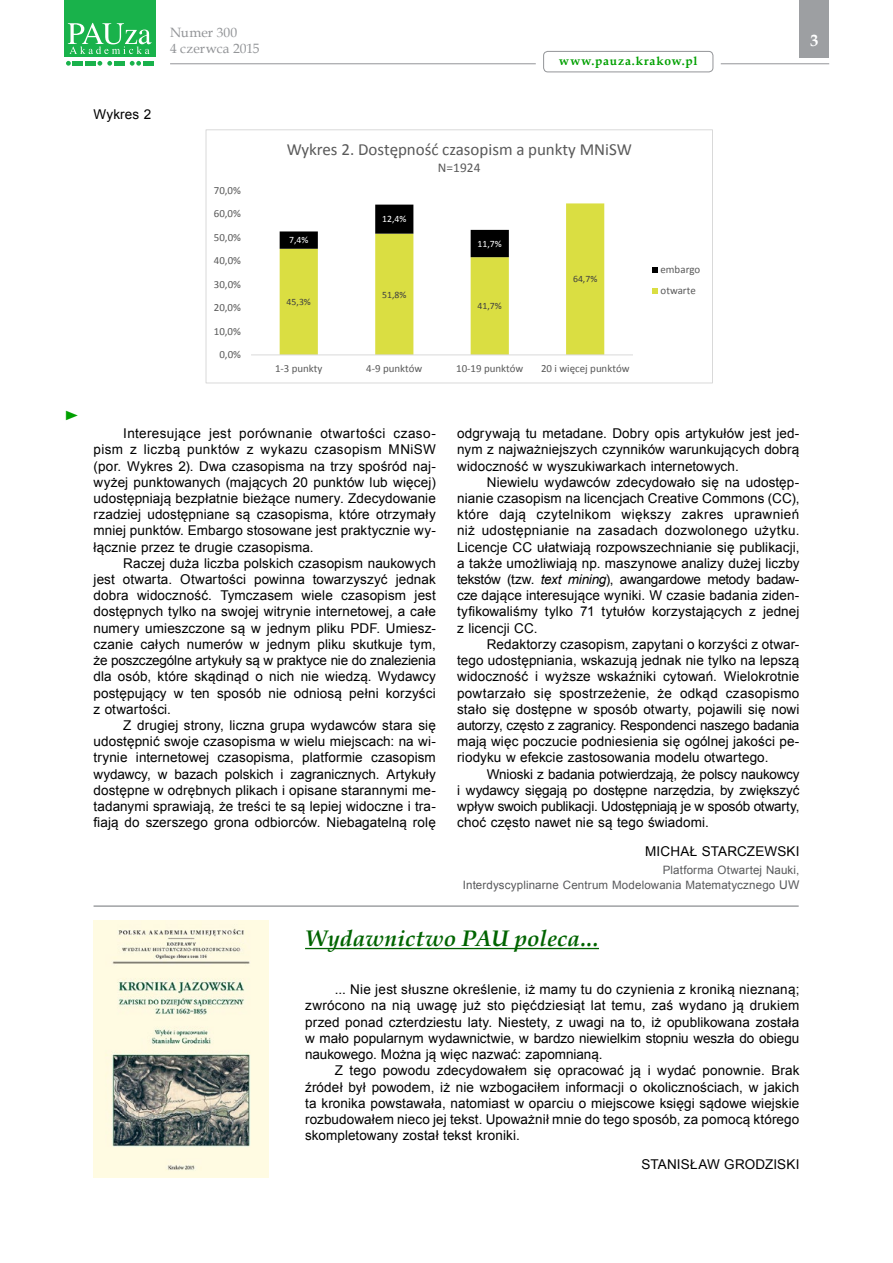
<style>
.page{position:relative;width:893px;height:1263px;background:#fff}
.page>*{position:absolute;margin:0;border:0;box-sizing:border-box;transform-origin:0 0}
.t1{font:italic 700 22.5px "Book Antiqua";letter-spacing:.01em;color:#006400}
.t2{font:16.95px "Calibri";color:#595959}
.t3{font:700 16.5px "Book Antiqua";color:#fff}
.t4{font:13.5px/16.2px "Arial";letter-spacing:.005em;color:#000;text-align:justify}
.t5{font:13.5px/16.2px "Book Antiqua";letter-spacing:.01em;color:#939598}
.t6{font:13.5px "Times New Roman";color:#00a000;scale:1.22 1}
.t7{font:13.35px "Calibri";color:#595959}
.t8{font:700 12px "Book Antiqua";letter-spacing:.07em;color:#00a000}
.t9{font:11.55px/14.4px "Arial";letter-spacing:.01em;color:#58595b;text-align:right}
.t10{font:10.95px/20.4px "Calibri";color:#595959}
.t11{font:9.75px "Calibri";color:#404040}
.t12{font:9.75px "Calibri";color:#fff}
.s1{font-style:italic}
.s2{font-size:12px}
</style>
<div class="page">
<div style="left:799px;top:0;width:30px;height:57px;background:#9d9fa2"></div>
<svg style="left:66px;top:61px;width:5px;height:5px"></svg>
<svg style="left:97px;top:61px;width:15px;height:5px"></svg>
<svg style="left:130px;top:61px;width:11px;height:5px"></svg>
<div style="left:73px;top:61px;width:10px;height:5px;background:#19b24b"></div>
<div style="left:85px;top:61px;width:11px;height:5px;background:#19b24b"></div>
<div style="left:114px;top:61px;width:11px;height:5px;background:#19b24b"></div>
<div style="left:143px;top:61px;width:11px;height:5px;background:#19b24b"></div>
<div style="left:64px;top:0;width:92px;height:56px;background:#19b24b"></div>
<svg style="left:68px;top:23px;width:83px;height:31px"></svg>
<hr style="left:170px;top:63px;width:366px;height:1px;background:#939598">
<div style="left:543px;top:51px;width:170px;height:21px;border:1px solid #939598;border-radius:4px"></div>
<hr style="left:721px;top:63px;width:108px;height:1px;background:#939598">
<hr style="left:305px;top:948px;width:294px;height:1px;background:#006400">
<hr style="left:94px;top:905px;width:705px;height:2px;background:#808285">
<img style="left:94px;top:920px;width:174px;height:258px">
<svg style="left:280px;top:203px;width:324px;height:151px"></svg>
<svg style="left:280px;top:205px;width:229px;height:52px"></svg>
<hr style="left:251px;top:354px;width:382px;height:1px;background:#d9d9d9">
<div style="left:286px;top:232px;width:26px;height:16px;background:#000"></div>
<div style="left:379px;top:211px;width:31px;height:16px;background:#000"></div>
<div style="left:474px;top:236px;width:31px;height:15px;background:#000"></div>
<svg style="left:652px;top:267px;width:6px;height:6px"></svg>
<svg style="left:652px;top:288px;width:6px;height:5px"></svg>
<div style="left:206px;top:129px;width:507px;height:254px;border:1px solid #d9d9d9"></div>
<p class="t5" style="left:170px;top:24px;width:91px">Numer 300<br>4 czerwca 2015</p>
<p class="t3" style="left:810px;top:30px;width:10px">3</p>
<p class="t8" style="left:559px;top:53px;width:140px">www.pauza.krakow.pl</p>
<p class="t6" style="left:64px;top:406px;width:15px">►</p>
<p class="t4" style="left:94px;top:106px;width:59px">Wykres 2</p>
<p class="t10" style="left:214px;top:180px;width:29px">70,0%</p>
<p class="t10" style="left:214px;top:204px;width:29px">60,0%</p>
<p class="t10" style="left:214px;top:227px;width:29px">50,0%</p>
<p class="t10" style="left:214px;top:251px;width:29px">40,0%</p>
<p class="t10" style="left:214px;top:274px;width:29px">30,0%</p>
<p class="t10" style="left:214px;top:297px;width:29px">20,0%</p>
<p class="t10" style="left:214px;top:321px;width:29px">10,0%</p>
<p class="t10" style="left:219px;top:344px;width:23px">0,0%</p>
<p class="t2" style="left:287px;top:139px;width:347px">Wykres 2. Dostępność czasopism a punkty MNiSW</p>
<p class="t7" style="left:438px;top:159px;width:44px">N=1924</p>
<p class="t12" style="left:289px;top:234px;width:21px">7,4%</p>
<p class="t11" style="left:287px;top:296px;width:26px">45,3%</p>
<p class="t12" style="left:382px;top:213px;width:26px">12,4%</p>
<p class="t11" style="left:382px;top:288px;width:26px">51,8%</p>
<p class="t12" style="left:478px;top:237px;width:26px">11,7%</p>
<p class="t11" style="left:478px;top:300px;width:26px">41,7%</p>
<p class="t11" style="left:573px;top:273px;width:26px">64,7%</p>
<p class="t10" style="left:275px;top:358px;width:49px">1-3 punkty</p>
<p class="t10" style="left:366px;top:358px;width:58px">4-9 punktów</p>
<p class="t10" style="left:456px;top:358px;width:69px">10-19 punktów</p>
<p class="t10" style="left:541px;top:358px;width:90px">20 i więcej punktów</p>
<p class="t10" style="left:661px;top:259px;width:41px">embargo otwarte</p>
<p class="t4" style="left:94px;top:425px;width:344px;text-indent:30px">Interesujące jest porównanie otwartości czaso&shy;pism z liczbą punktów z wykazu czasopism MNiSW (por. Wykres 2). Dwa czasopisma na trzy spośród naj&shy;wyżej punktowanych (mających 20 punktów lub więcej) udostępniają bezpłatnie bieżące numery. Zdecydowanie rzadziej udostępniane są czasopisma, które otrzymały mniej punktów. Embargo stosowane jest praktycznie wy&shy;łącznie przez te drugie czasopisma.</p>
<p class="t4" style="left:94px;top:555px;width:344px;text-indent:30px">Raczej duża liczba polskich czasopism naukowych jest otwarta. Otwartości powinna towarzyszyć jednak dobra widoczność. Tymczasem wiele czasopism jest dostępnych tylko na swojej witrynie internetowej, a całe numery umieszczone są w jednym pliku PDF. Umiesz&shy;czanie całych numerów w jednym pliku skutkuje tym, że poszczególne artykuły są w praktyce nie do znalezienia dla osób, które skądinąd o nich nie wiedzą. Wydawcy postępujący w ten sposób nie odniosą pełni korzyści z otwartości.</p>
<p class="t4" style="left:94px;top:717px;width:344px;text-indent:30px">Z drugiej strony, liczna grupa wydawców stara się udostępnić swoje czasopisma w wielu miejscach: na wi&shy;trynie internetowej czasopisma, platformie czasopism wydawcy, w bazach polskich i zagranicznych. Artykuły dostępne w odrębnych plikach i opisane starannymi me&shy;tadanymi sprawiają, że treści te są lepiej widoczne i tra&shy;fiają do szerszego grona odbiorców. Niebagatelną rolę</p>
<p class="t4" style="left:457px;top:425px;width:344px">odgrywają tu metadane. Dobry opis artykułów jest jed&shy;nym z najważniejszych czynników warunkujących dobrą widoczność w wyszukiwarkach internetowych.</p>
<p class="t4" style="left:457px;top:474px;width:344px;text-indent:30px">Niewielu wydawców zdecydowało się na udostęp&shy;nianie czasopism na licencjach Creative Commons (CC), które dają czytelnikom większy zakres uprawnień niż udostępnianie na zasadach dozwolonego użytku.<br>Licencje CC ułatwiają rozpowszechnianie się publikacji, a także umożliwiają np. maszynowe analizy dużej liczby tekstów (tzw. <span class="s1">text mining</span>), awangardowe metody badaw&shy;cze dające interesujące wyniki. W czasie badania ziden&shy;tyfikowaliśmy tylko 71 tytułów korzystających z jednej z licencji CC.</p>
<p class="t4" style="left:457px;top:636px;width:344px;text-indent:30px">Redaktorzy czasopism, zapytani o korzyści z otwar&shy;tego udostępniania, wskazują jednak nie tylko na lepszą widoczność i wyższe wskaźniki cytowań. Wielokrotnie powtarzało się spostrzeżenie, że odkąd czasopismo stało się dostępne w sposób otwarty, pojawili się nowi autorzy, często z zagranicy. Respondenci naszego badania mają więc poczucie podniesienia się ogólnej jakości pe&shy;riodyku w efekcie zastosowania modelu otwartego.</p>
<p class="t4" style="left:457px;top:765px;width:344px;text-indent:30px">Wnioski z badania potwierdzają, że polscy naukowcy i wydawcy sięgają po dostępne narzędzia, by zwiększyć wpływ swoich publikacji. Udostępniają je w sposób otwarty, choć często nawet nie są tego świadomi.</p>
<p class="t4" style="left:645px;top:843px;width:156px">MICHAŁ STARCZEWSKI</p>
<p class="t9" style="left:463px;top:863px;width:338px">Platforma Otwartej Nauki,<br>Interdyscyplinarne Centrum Modelowania Matematycznego <span class="s2">UW</span></p>
<h1 class="t1" style="left:305px;top:922px;width:295px">Wydawnictwo PAU poleca...</h1>
<p class="t4" style="left:305px;top:981px;width:496px;text-indent:30px">... Nie jest słuszne określenie, iż mamy tu do czynienia z kroniką nieznaną; zwrócono na nią uwagę już sto pięćdziesiąt lat temu, zaś wydano ją drukiem przed ponad czterdziestu laty. Niestety, z uwagi na to, iż opublikowana została w mało popularnym wydawnictwie, w bardzo niewielkim stopniu weszła do obiegu naukowego. Można ją więc nazwać: zapomnianą.</p>
<p class="t4" style="left:305px;top:1062px;width:496px;text-indent:30px">Z tego powodu zdecydowałem się opracować ją i wydać ponownie. Brak źródeł był powodem, iż nie wzbogaciłem informacji o okolicznościach, w jakich ta kronika powstawała, natomiast w oparciu o miejscowe księgi sądowe wiejskie rozbudowałem nieco jej tekst. Upoważnił mnie do tego sposób, za pomocą którego skompletowany został tekst kroniki.</p>
<p class="t4" style="left:641px;top:1156px;width:159px">STANISŁAW GRODZISKI</p>
</div>
